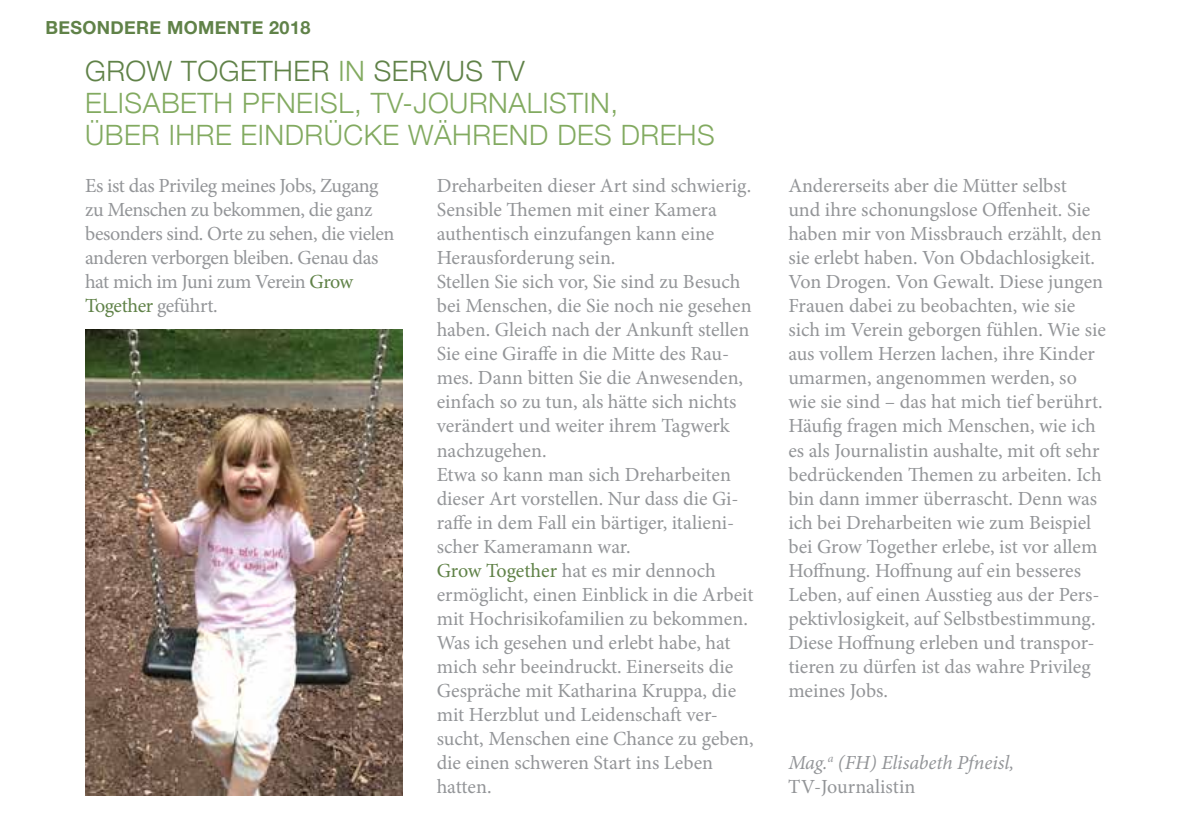
<style>
.page{position:relative;width:1191px;height:840px;background:#fff}
.page>*{position:absolute;margin:0;border:0;box-sizing:border-box;transform-origin:0 0}
.t1{font:300 28px/32px "Helvetica Neue";letter-spacing:.02em;color:#82aa60}
.t2{font:20px/24px "Minion Pro";color:#939598}
.t3{font:20px/24px "Minion Pro";letter-spacing:-.02em;color:#939598}
.t4{font:italic 20px/24px "Minion Pro";letter-spacing:-.005em;color:#939598}
.t5{font:700 18px "Helvetica Neue";letter-spacing:.02em;color:#608248}
.s1{color:#608248}
.s2{font-style:normal}
</style>
<div class="page">
<img style="left:85px;top:329px;width:318px;height:466px">
<p class="t5" style="left:45px;top:13px;width:266px">BESONDERE MOMENTE 2018</p>
<h1 class="t1" style="left:85px;top:53px;width:631px"><span class="s1">GROW TOGETHER</span> IN <span class="s1">SERVUS TV<br></span>ELISABETH PFNEISL, TV-JOURNALISTIN,<br>ÜBER IHRE EINDRÜCKE WÄHREND DES DREHS</h1>
<p class="t3" style="left:85px;top:174px;width:311px">Es ist das Privileg meines Jobs, Zugang zu Menschen zu bekommen, die ganz besonders sind. Orte zu sehen, die vielen anderen verborgen bleiben. Genau das hat mich im Juni zum Verein <span class="s1">Grow Together</span> geführt.</p>
<p class="t2" style="left:437px;top:174px;width:318px">Dreharbeiten dieser Art sind schwierig.<br>Sensible Themen mit einer Kamera authentisch einzufangen kann eine Herausforderung sein.<br>Stellen Sie sich vor, Sie sind zu Besuch bei Menschen, die Sie noch nie gesehen haben. Gleich nach der Ankunft stellen Sie eine Giraffe in die Mitte des Rau&shy;mes. Dann bitten Sie die Anwesenden, einfach so zu tun, als hätte sich nichts verändert und weiter ihrem Tagwerk nachzugehen.<br>Etwa so kann man sich Dreharbeiten dieser Art vorstellen. Nur dass die Gi&shy;raffe in dem Fall ein bärtiger, italieni&shy;scher Kameramann war.<br><span class="s1">Grow Together</span> hat es mir dennoch ermöglicht, einen Einblick in die Arbeit mit Hochrisikofamilien zu bekommen.<br>Was ich gesehen und erlebt habe, hat mich sehr beeindruckt. Einerseits die Gespräche mit Katharina Kruppa, die mit Herzblut und Leidenschaft ver&shy;sucht, Menschen eine Chance zu geben, die einen schweren Start ins Leben hatten.</p>
<p class="t2" style="left:788px;top:174px;width:319px">Andererseits aber die Mütter selbst<br>und ihre schonungslose Offenheit. Sie haben mir von Missbrauch erzählt, den sie erlebt haben. Von Obdachlosigkeit.<br>Von Drogen. Von Gewalt. Diese jungen Frauen dabei zu beobachten, wie sie sich im Verein geborgen fühlen. Wie sie aus vollem Herzen lachen, ihre Kinder umarmen, angenommen werden, so wie sie sind – das hat mich tief berührt.<br>Häufig fragen mich Menschen, wie ich es als Journalistin aushalte, mit oft sehr bedrückenden Themen zu arbeiten. Ich bin dann immer überrascht. Denn was ich bei Dreharbeiten wie zum Beispiel bei Grow Together erlebe, ist vor allem Hoffnung. Hoffnung auf ein besseres Leben, auf einen Ausstieg aus der Pers&shy;pektivlosigkeit, auf Selbstbestimmung.<br>Diese Hoffnung erleben und transpor&shy;tieren zu dürfen ist das wahre Privileg meines Jobs.</p>
<p class="t4" style="left:788px;top:750px;width:227px">Mag.<sup>a</sup> (FH) Elisabeth Pfneisl,<br><span class="s2">TV-Journalistin</span></p>
</div>
